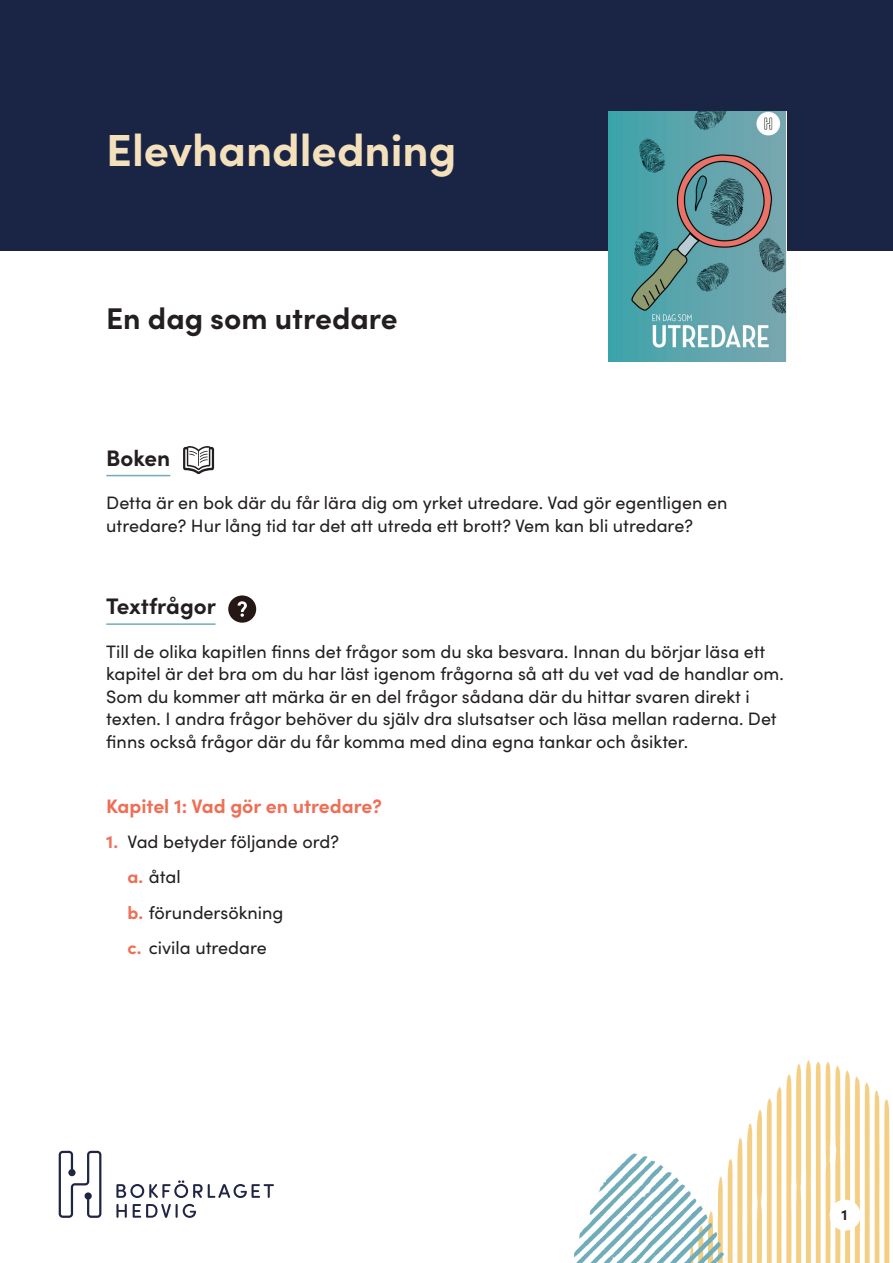
<style>
.page{position:relative;width:893px;height:1263px;background:#fff}
.page>*{position:absolute;margin:0;border:0;box-sizing:border-box;transform-origin:0 0}
.t1{font:700 45px "Sofia Pro";color:#f4e1bc}
.t2{font:700 30px "Sofia Pro";color:#231f20}
.t3{font:700 22.5px "Sofia Pro";color:#231f20}
.t4{font:700 19.5px "Sofia Pro";color:#ee6f56}
.t5{font:18px/22.5px "Sofia Pro";color:#231f20}
.t6{font:700 15px "Sofia Pro";color:#231f20}
.s1{font-weight:700;color:#ee6f56}
</style>
<div class="page">
<img style="left:58px;top:449px;width:832px;height:814px">
<div style="left:0;top:0;width:893px;height:251px;background:#1a2445"></div>
<img style="left:608px;top:111px;width:178px;height:251px">
<svg style="left:116px;top:1180px;width:158px;height:18px"></svg>
<svg style="left:116px;top:1204px;width:11px;height:14px"></svg>
<svg style="left:133px;top:1204px;width:63px;height:14px"></svg>
<svg style="left:59px;top:1151px;width:42px;height:67px"></svg>
<div style="left:830px;top:1199px;width:30px;height:31px;background:#fff;border-radius:50%"></div>
<hr style="left:106px;top:475px;width:64px;height:1px;background:#6faeb8">
<hr style="left:106px;top:623px;width:109px;height:2px;background:#6faeb8">
<svg style="left:183px;top:446px;width:31px;height:28px"></svg>
<svg style="left:228px;top:595px;width:28px;height:28px"></svg>
<h1 class="t1" style="left:106px;top:116px;width:352px">Elevhandledning</h1>
<h2 class="t2" style="left:106px;top:295px;width:293px">En dag som utredare</h2>
<p class="t3" style="left:106px;top:440px;width:66px">Boken</p>
<p class="t5" style="left:106px;top:491px;width:623px">Detta är en bok där du får lära dig om yrket utredare. Vad gör egentligen en utredare? Hur lång tid tar det att utreda ett brott? Vem kan bli utredare?</p>
<p class="t3" style="left:106px;top:589px;width:111px">Textfrågor</p>
<p class="t5" style="left:106px;top:639px;width:679px">Till de olika kapitlen finns det frågor som du ska besvara. Innan du börjar läsa ett kapitel är det bra om du har läst igenom frågorna så att du vet vad de handlar om.<br>Som du kommer att märka är en del frågor sådana där du hittar svaren direkt i texten. I andra frågor behöver du själv dra slutsatser och läsa mellan raderna. Det finns också frågor där du får komma med dina egna tankar och åsikter.</p>
<p class="t4" style="left:106px;top:791px;width:277px">Kapitel 1: Vad gör en utredare?</p>
<p class="t5" style="left:128px;top:823px;width:213px;line-height:35.2px;text-indent:-21px"><span class="s1">1.</span> Vad betyder följande ord? <span class="s1">a.</span> åtal<br><span class="s1">b.</span> förundersökning<br><span class="s1">c.</span> civila utredare</p>
<p class="t6" style="left:842px;top:1204px;width:7px">1</p>
</div>
